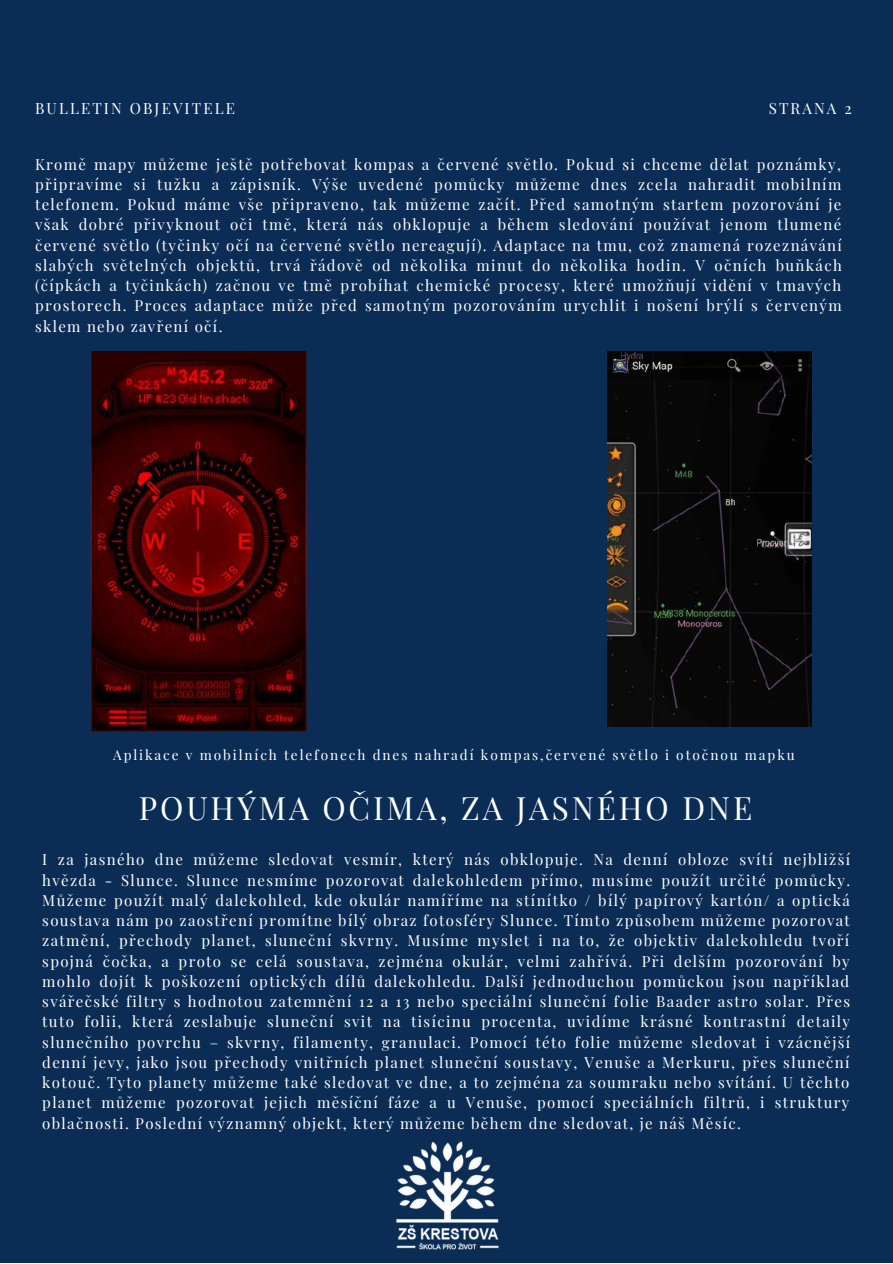
<style>
.page{position:relative;width:893px;height:1264px;background:#fff}
.page>*{position:absolute;margin:0;border:0;box-sizing:border-box;transform-origin:0 0}
.t1{font:31.5px "Playfair Display";letter-spacing:.09em;color:#fff}
.t2{font:15.15px "Playfair Display";letter-spacing:.14em;color:#fff}
.t3{font:15px/20.2px "Playfair Display";letter-spacing:.09em;color:#fff;text-align:justify}
.t4{font:13.65px "Playfair Display";letter-spacing:.14em;color:#fff}
</style>
<div class="page">
<div style="left:0;top:0;width:892px;height:1262px;background:#0b2d55"></div>
<img style="left:607px;top:351px;width:204px;height:375px">
<img style="left:396px;top:1141px;width:103px;height:109px">
<img style="left:90px;top:351px;width:217px;height:380px">
<p class="t2" style="left:35px;top:97px;width:201px">BULLETIN OBJEVITELE</p>
<p class="t2" style="left:768px;top:97px;width:84px">STRANA 2</p>
<p class="t3" style="left:35px;top:153px;width:808px">Kromě mapy můžeme ještě potřebovat kompas a červené světlo. Pokud si chceme dělat poznámky, připravíme si tužku a zápisník. Výše uvedené pomůcky můžeme dnes zcela nahradit mobilním telefonem. Pokud máme vše připraveno, tak můžeme začít. Před samotným startem pozorování je však dobré přivyknout oči tmě, která nás obklopuje a během sledování používat jenom tlumené červené světlo (tyčinky očí na červené světlo nereagují). Adaptace na tmu, což znamená rozeznávání slabých světelných objektů, trvá řádově od několika minut do několika hodin. V očních buňkách (čípkách a tyčinkách) začnou ve tmě probíhat chemické procesy, které umožňují vidění v tmavých prostorech. Proces adaptace může před samotným pozorováním urychlit i nošení brýlí s červeným sklem nebo zavření očí.</p>
<p class="t4" style="left:113px;top:745px;width:683px">Aplikace v mobilních telefonech dnes nahradí kompas,červené světlo i otočnou mapku</p>
<h1 class="t1" style="left:139px;top:786px;width:614px">POUHÝMA OČIMA, ZA JASNÉHO DNE</h1>
<p class="t3" style="left:42px;top:849px;width:809px">I za jasného dne můžeme sledovat vesmír, který nás obklopuje. Na denní obloze svítí nejbližší hvězda - Slunce. Slunce nesmíme pozorovat dalekohledem přímo, musíme použít určité pomůcky.<br>Můžeme použít malý dalekohled, kde okulár namíříme na stínítko / bílý papírový kartón/ a optická soustava nám po zaostření promítne bílý obraz fotosféry Slunce. Tímto způsobem můžeme pozorovat zatmění, přechody planet, sluneční skvrny. Musíme myslet i na to, že objektiv dalekohledu tvoří spojná čočka, a proto se celá soustava, zejména okulár, velmi zahřívá. Při delším pozorování by mohlo dojít k poškození optických dílů dalekohledu. Další jednoduchou pomůckou jsou například svářečské filtry s hodnotou zatemnění 12 a 13 nebo speciální sluneční folie Baader astro solar. Přes tuto folii, která zeslabuje sluneční svit na tisícinu procenta, uvidíme krásné kontrastní detaily slunečního povrchu – skvrny, filamenty, granulaci. Pomocí této folie můžeme sledovat i vzácnější denní jevy, jako jsou přechody vnitřních planet sluneční soustavy, Venuše a Merkuru, přes sluneční kotouč. Tyto planety můžeme také sledovat ve dne, a to zejména za soumraku nebo svítání. U těchto planet můžeme pozorovat jejich měsíční fáze a u Venuše, pomocí speciálních filtrů, i struktury oblačnosti. Poslední významný objekt, který můžeme během dne sledovat, je náš Měsíc.</p>
</div>
